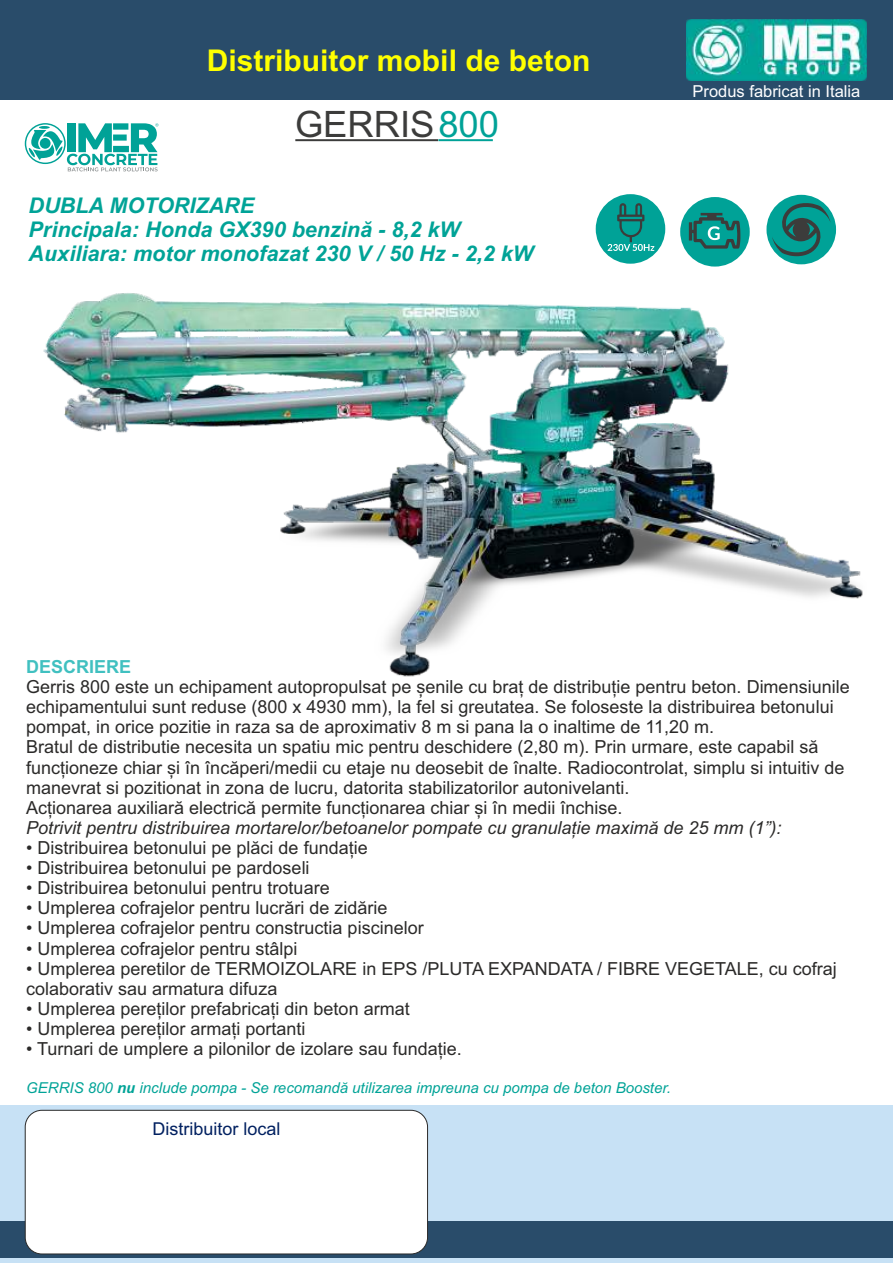
<style>
.page{position:relative;width:893px;height:1263px;background:#fff}
.page>*{position:absolute;margin:0;border:0;box-sizing:border-box;transform-origin:0 0}
.t1{font:36.45px "Arial";color:#3c3c3b}
.t2{font:700 30px "Arial";color:#ff0}
.t3{font:italic 700 21.6px/24.2px "Arial";color:#00a397}
.t4{font:18px/20.1px "Arial";color:#2b2a29}
.t5{font:italic 18px "Arial";color:#2b2a29}
.t6{font:700 18px "Arial";color:#40c0c0}
.t7{font:17.7px "Arial";color:#002060}
.t8{font:16.5px "Arial";color:#fff}
.t9{font:italic 15px "Arial";color:#00a397}
.s1{color:#00a297}
.s2{font-weight:700}
</style>
<div class="page">
<img style="left:43px;top:258px;width:820px;height:419px">
<div style="left:0;top:1105px;width:893px;height:158px;background:#c7e1f5"></div>
<div style="left:0;top:0;width:893px;height:99px;background:#294c6a"></div>
<div style="left:0;top:1221px;width:893px;height:36px;background:#294c6a"></div>
<img style="left:686px;top:19px;width:181px;height:61px">
<hr style="left:295px;top:139px;width:143px;height:2px;background:#3c3c3b">
<hr style="left:438px;top:139px;width:55px;height:2px;background:#00a297">
<div style="left:680px;top:197px;width:70px;height:70px;background:#00a297;border-radius:50%"></div>
<svg style="left:689px;top:213px;width:51px;height:36px"></svg>
<div style="left:596px;top:194px;width:69px;height:70px;background:#00a297;border-radius:50%"></div>
<svg style="left:608px;top:203px;width:46px;height:48px"></svg>
<div style="left:766px;top:195px;width:70px;height:69px;background:#00a297;border-radius:50%"></div>
<svg style="left:772px;top:202px;width:59px;height:54px"></svg>
<svg style="left:25px;top:123px;width:133px;height:48px"></svg>
<div style="left:25px;top:1110px;width:403px;height:144px;background:#fff;border:1px solid #2b2a29;border-radius:17px"></div>
<h2 class="t2" style="left:207px;top:49px;width:385px">Distribuitor mobil de beton</h2>
<h1 class="t1" style="left:295px;top:110px;width:205px">GERRIS<span class="s1">800</span></h1>
<p class="t3" style="left:28px;top:195px;width:506px">DUBLA MOTORIZARE<br>Principala: Honda GX390 benzină - 8,2 kW<br>Auxiliara: motor monofazat 230 V / 50 Hz - 2,2 kW</p>
<p class="t8" style="left:693px;top:85px;width:169px">Produs fabricat in Italia</p>
<p class="t6" style="left:26px;top:660px;width:107px">DESCRIERE</p>
<p class="t4" style="left:26px;top:678px;width:825px">Gerris 800 este un echipament autopropulsat pe șenile cu braț de distribuție pentru beton. Dimensiunile echipamentului sunt reduse (800 x 4930 mm), la fel si greutatea. Se foloseste la distribuirea betonului pompat, in orice pozitie in raza sa de aproximativ 8 m si pana la o inaltime de 11,20 m.<br>Bratul de distributie necesita un spatiu mic pentru deschidere (2,80 m). Prin urmare, este capabil să funcționeze chiar și în încăperi/medii cu etaje nu deosebit de înalte. Radiocontrolat, simplu si intuitiv de manevrat si pozitionat in zona de lucru, datorita stabilizatorilor autonivelanti.<br>Acționarea auxiliară electrică permite funcționarea chiar și în medii închise.</p>
<p class="t5" style="left:26px;top:821px;width:757px">Potrivit pentru distribuirea mortarelor/betoanelor pompate cu granulație maximă de 25 mm (1”):</p>
<p class="t4" style="left:26px;top:839px;width:343px">• Distribuirea betonului pe plăci de fundație</p>
<p class="t4" style="left:26px;top:859px;width:285px">• Distribuirea betonului pe pardoseli</p>
<p class="t4" style="left:26px;top:879px;width:305px">• Distribuirea betonului pentru trotuare</p>
<p class="t4" style="left:26px;top:900px;width:363px">• Umplerea cofrajelor pentru lucrări de zidărie</p>
<p class="t4" style="left:26px;top:920px;width:399px">• Umplerea cofrajelor pentru constructia piscinelor</p>
<p class="t4" style="left:26px;top:940px;width:273px">• Umplerea cofrajelor pentru stâlpi</p>
<p class="t4" style="left:26px;top:960px;width:812px">• Umplerea peretilor de TERMOIZOLARE in EPS /PLUTA EXPANDATA / FIBRE VEGETALE, cu cofraj colaborativ sau armatura difuza</p>
<p class="t4" style="left:26px;top:1000px;width:385px">• Umplerea pereților prefabricați din beton armat</p>
<p class="t4" style="left:26px;top:1020px;width:281px">• Umplerea pereților armați portanti</p>
<p class="t4" style="left:26px;top:1040px;width:437px">• Turnari de umplere a pilonilor de izolare sau fundație.</p>
<p class="t9" style="left:26px;top:1082px;width:646px">GERRIS 800 <span class="s2">nu</span> include pompa - Se recomandă utilizarea impreuna cu pompa de beton Booster.</p>
<p class="t7" style="left:153px;top:1122px;width:130px">Distribuitor local</p>
</div>
